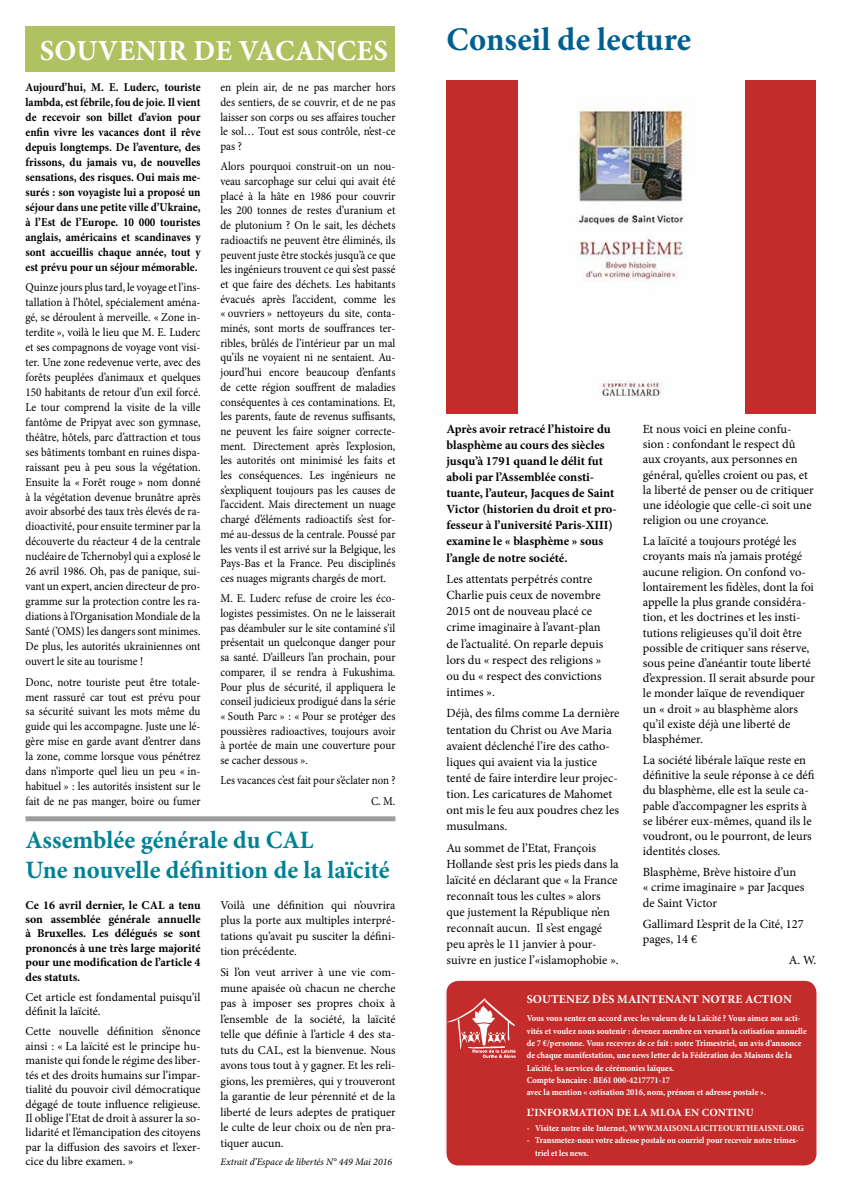
<style>
.page{position:relative;width:842px;height:1191px;background:#fff}
.page>*{position:absolute;margin:0;border:0;box-sizing:border-box;transform-origin:0 0}
.t1{font:700 33px "Minion Pro";letter-spacing:.005em;color:#005f8e}
.t2{font:700 29px "Minion Pro";letter-spacing:.01em;color:#fff}
.t3{font:700 25px/30px "Minion Pro";color:#008195}
.t4{font:12.5px/15.2px "Minion Pro";color:#000}
.t5{font:700 12.5px/16.1px "Minion Pro";color:#000}
.t6{font:12px/14.7px "Minion Pro";color:#000;text-align:justify;scale:.93 1}
.t7{font:12px/15.5px "Minion Pro";color:#000;text-align:justify}
.t8{font:700 12px/14.9px "Minion Pro";color:#000;text-align:justify;scale:.93 1}
.t9{font:700 12px/14.4px "Minion Pro";color:#000;text-align:justify}
.t10{font:12px/20.4px "Minion Pro";color:#000;text-align:right;scale:.91 1}
.t11{font:700 12px "Minion Pro";letter-spacing:.01em;color:#fff}
.t12{font:700 11px "Minion Pro";letter-spacing:.01em;color:#fff}
.t13{font:italic 10px "Minion Pro";letter-spacing:-.005em;color:#000}
.t14{font:700 9px/12.4px "Minion Pro";color:#fff;scale:.94 1}
</style>
<div class="page">
<div style="left:26px;top:27px;width:369px;height:45px;background:#afc161"></div>
<div style="left:446px;top:981px;width:370px;height:184px;background:#c32c2b;border-radius:12px"></div>
<img style="left:446px;top:992px;width:70px;height:67px">
<div style="left:446px;top:81px;width:370px;height:333px;background:#c32c2b"></div>
<img style="left:519px;top:81px;width:225px;height:333px">
<div style="left:26px;top:816px;width:369px;height:5px;background:#9d9d9c"></div>
<h2 class="t2" style="left:40px;top:30px;width:350px">SOUVENIR DE VACANCES</h2>
<p class="t8" style="left:26px;top:80px;width:190px">Aujourd’hui, M. E. Luderc, touriste lambda, est fébrile, fou de joie. Il vient de recevoir son billet d’avion pour enfin vivre les vacances dont il rêve depuis longtemps. De l’aventure, des frissons, du jamais vu, de nouvelles sensations, des risques. Oui mais me&shy;surés : son voyagiste lui a proposé un séjour dans une petite ville d’Ukraine, à l’Est de l’Europe. 10 000 touristes anglais, américains et scandinaves y sont accueillis chaque année, tout y est prévu pour un séjour mémorable.</p>
<p class="t6" style="left:26px;top:280px;width:190px">Quinze jours plus tard, le voyage et l’ins&shy;tallation à l’hôtel, spécialement aména&shy;gé, se déroulent à merveille. « Zone in&shy;terdite », voilà le lieu que M. E. Luderc et ses compagnons de voyage vont visi&shy;ter. Une zone redevenue verte, avec des forêts peuplées d’animaux et quelques 150 habitants de retour d’un exil forcé.<br>Le tour comprend la visite de la ville fantôme de Pripyat avec son gymnase, théâtre, hôtels, parc d’attraction et tous ses bâtiments tombant en ruines dispa&shy;raissant peu à peu sous la végétation.<br>Ensuite la « Forêt rouge » nom donné à la végétation devenue brunâtre après avoir absorbé des taux très élevés de ra&shy;dioactivité, pour ensuite terminer par la découverte du réacteur 4 de la centrale nucléaire de Tchernobyl qui a explosé le 26 avril 1986. Oh, pas de panique, sui&shy;vant un expert, ancien directeur de pro&shy;gramme sur la protection contre les ra&shy;diations à l’Organisation Mondiale de la Santé (’OMS) les dangers sont minimes.<br>De plus, les autorités ukrainiennes ont ouvert le site au tourisme !</p>
<p class="t6" style="left:26px;top:674px;width:190px">Donc, notre touriste peut être totale&shy;ment rassuré car tout est prévu pour sa sécurité suivant les mots même du guide qui les accompagne. Juste une lé&shy;gère mise en garde avant d’entrer dans la zone, comme lorsque vous pénétrez dans n’importe quel lieu un peu « in&shy;habituel » : les autorités insistent sur le fait de ne pas manger, boire ou fumer</p>
<p class="t6" style="left:220px;top:80px;width:190px">en plein air, de ne pas marcher hors des sentiers, de se couvrir, et de ne pas laisser son corps ou ses affaires toucher le sol… Tout est sous contrôle, n’est-ce pas ?</p>
<p class="t6" style="left:220px;top:159px;width:190px">Alors pourquoi construit-on un nou&shy;veau sarcophage sur celui qui avait été placé à la hâte en 1986 pour couvrir les 200 tonnes de restes d’uranium et de plutonium ? On le sait, les déchets radioactifs ne peuvent être éliminés, ils peuvent juste être stockés jusqu’à ce que les ingénieurs trouvent ce qui s’est passé et que faire des déchets. Les habitants évacués après l’accident, comme les « ouvriers » nettoyeurs du site, conta&shy;minés, sont morts de souffrances ter&shy;ribles, brûlés de l’intérieur par un mal qu’ils ne voyaient ni ne sentaient. Au&shy;jourd’hui encore beaucoup d’enfants de cette région souffrent de maladies conséquentes à ces contaminations. Et, les parents, faute de revenus suffisants, ne peuvent les faire soigner correcte&shy;ment. Directement après l’explosion, les autorités ont minimisé les faits et les conséquences. Les ingénieurs ne s’expliquent toujours pas les causes de l’accident. Mais directement un nuage chargé d’éléments radioactifs s’est for&shy;mé au-dessus de la centrale. Poussé par les vents il est arrivé sur la Belgique, les Pays-Bas et la France. Peu disciplinés ces nuages migrants chargés de mort.</p>
<p class="t6" style="left:220px;top:591px;width:190px">M. E. Luderc refuse de croire les éco&shy;logistes pessimistes. On ne le laisserait pas déambuler sur le site contaminé s’il présentait un quelconque danger pour sa santé. D’ailleurs l’an prochain, pour comparer, il se rendra à Fukushima.<br>Pour plus de sécurité, il appliquera le conseil judicieux prodigué dans la série « South Parc » : « Pour se protéger des poussières radioactives, toujours avoir à portée de main une couverture pour se cacher dessous ».</p>
<p class="t10" style="left:220px;top:770px;width:194px">Les vacances c’est fait pour s’éclater non ?<br>C. M.</p>
<h3 class="t3" style="left:26px;top:824px;width:366px">Assemblée générale du CAL<br>Une nouvelle définition de la laïcité</h3>
<p class="t9" style="left:26px;top:897px;width:177px">Ce 16 avril dernier, le CAL a tenu son assemblée générale annuelle à Bruxelles. Les délégués se sont prononcés à une très large majorité pour une modification de l’article 4 des statuts.</p>
<p class="t7" style="left:26px;top:990px;width:177px;line-height:14.4px">Cet article est fondamental puisqu’il définit la laïcité.</p>
<p class="t7" style="left:26px;top:1024px;width:177px;line-height:14.4px">Cette nouvelle définition s’énonce ainsi : « La laïcité est le principe hu&shy;maniste qui fonde le régime des liber&shy;tés et des droits humains sur l’impar&shy;tialité du pouvoir civil démocratique dégagé de toute influence religieuse.<br>Il oblige l’Etat de droit à assurer la so&shy;lidarité et l’émancipation des citoyens par la diffusion des savoirs et l’exer&shy;cice du libre examen. »</p>
<p class="t7" style="left:220px;top:897px;width:177px">Voilà une définition qui n’ouvrira plus la porte aux multiples interpré&shy;tations qu’avait pu susciter la défini&shy;tion précédente.</p>
<p class="t7" style="left:220px;top:964px;width:177px">Si l’on veut arriver à une vie com&shy;mune apaisée où chacun ne cherche pas à imposer ses propres choix à l’ensemble de la société, la laïcité telle que définie à l’article 4 des sta&shy;tuts du CAL, est la bienvenue. Nous avons tous tout à y gagner. Et les reli&shy;gions, les premières, qui y trouveront la garantie de leur pérennité et de la liberté de leurs adeptes de pratiquer le culte de leur choix ou de n’en pra&shy;tiquer aucun.</p>
<p class="t13" style="left:220px;top:1155px;width:173px">Extrait d’Espace de libertés N° 449 Mai 2016</p>
<h1 class="t1" style="left:446px;top:16px;width:246px">Conseil de lecture</h1>
<p class="t5" style="left:446px;top:421px;width:172px">Après avoir retracé l’histoire du blasphème au cours des siècles jusqu’à 1791 quand le délit fut aboli par l’Assemblée consti&shy;tuante, l’auteur, Jacques de Saint<br>Victor (historien du droit et pro&shy;fesseur à l’université Paris-XIII) examine le « blasphème » sous l’angle de notre société.</p>
<p class="t4" style="left:446px;top:571px;width:158px;line-height:16.1px">Les attentats perpétrés contre<br>Charlie puis ceux de novembre<br>2015 ont de nouveau placé ce crime imaginaire à l’avant-plan de l’actualité. On reparle depuis lors du « respect des religions » ou du « respect des convictions intimes ».</p>
<p class="t4" style="left:446px;top:705px;width:175px;line-height:16.1px">Déjà, des films comme La dernière tentation du Christ ou Ave Maria avaient déclenché l’ire des catho&shy;liques qui avaient via la justice tenté de faire interdire leur projec&shy;tion. Les caricatures de Mahomet ont mis le feu aux poudres chez les musulmans.</p>
<p class="t4" style="left:446px;top:839px;width:174px;line-height:16.1px">Au sommet de l’Etat, François Hollande s’est pris les pieds dans la laïcité en déclarant que « la France reconnaît tous les cultes » alors que justement la République n’en reconnaît aucun. Il s’est engagé peu après le 11 janvier à pour&shy;suivre en justice l’«islamophobie ».</p>
<p class="t4" style="left:643px;top:421px;width:173px">Et nous voici en pleine confu&shy;sion : confondant le respect dû aux croyants, aux personnes en général, qu’elles croient ou pas, et la liberté de penser ou de critiquer une idéologie que celle-ci soit une religion ou une croyance.</p>
<p class="t4" style="left:643px;top:534px;width:174px">La laïcité a toujours protégé les croyants mais n’a jamais protégé aucune religion. On confond vo&shy;lontairement les fidèles, dont la foi appelle la plus grande considéra&shy;tion, et les doctrines et les insti&shy;tutions religieuses qu’il doit être possible de critiquer sans réserve, sous peine d’anéantir toute liberté d’expression. Il serait absurde pour le monder laïque de revendiquer un « droit » au blasphème alors qu’il existe déjà une liberté de blasphémer.</p>
<p class="t4" style="left:643px;top:752px;width:173px">La société libérale laïque reste en définitive la seule réponse à ce défi du blasphème, elle est la seule ca&shy;pable d’accompagner les esprits à se libérer eux-mêmes, quand ils le voudront, ou le pourront, de leurs identités closes.</p>
<p class="t4" style="left:643px;top:864px;width:163px">Blasphème, Brève histoire d’un « crime imaginaire » par Jacques de Saint Victor</p>
<p class="t4" style="left:643px;top:916px;width:163px">Gallimard L’esprit de la Cité, 127 pages, 14 €</p>
<p class="t4" style="left:789px;top:952px;width:29px">A. W.</p>
<p class="t11" style="left:527px;top:991px;width:267px">SOUTENEZ DÈS MAINTENANT NOTRE ACTION</p>
<p class="t14" style="left:527px;top:1012px;width:299px">Vous vous sentez en accord avec les valeurs de la Laïcité ? Vous aimez nos acti&shy;vités et voulez nous soutenir : devenez membre en versant la cotisation annuelle de 7 €/personne. Vous recevrez de ce fait : notre Trimestriel, un avis d’annonce de chaque manifestation, une news letter de la Fédération des Maisons de la Laïcité, les services de cérémonies laïques.<br>Compte bancaire : BE61 000-4217771-17<br>avec la mention « cotisation 2016, nom, prénom et adresse postale ».</p>
<p class="t12" style="left:527px;top:1104px;width:228px">L’INFORMATION DE LA MLOA EN CONTINU</p>
<p class="t14" style="left:527px;top:1121px;width:296px">- Visitez notre site Internet, WWW.MAISONLAICITEOURTHEAISNE.ORG</p>
<p class="t14" style="left:535px;top:1134px;width:282px;text-indent:-9px">- Transmetez-nous votre adresse postale ou courriel pour recevoir notre trimes&shy;triel et les news.</p>
</div>
